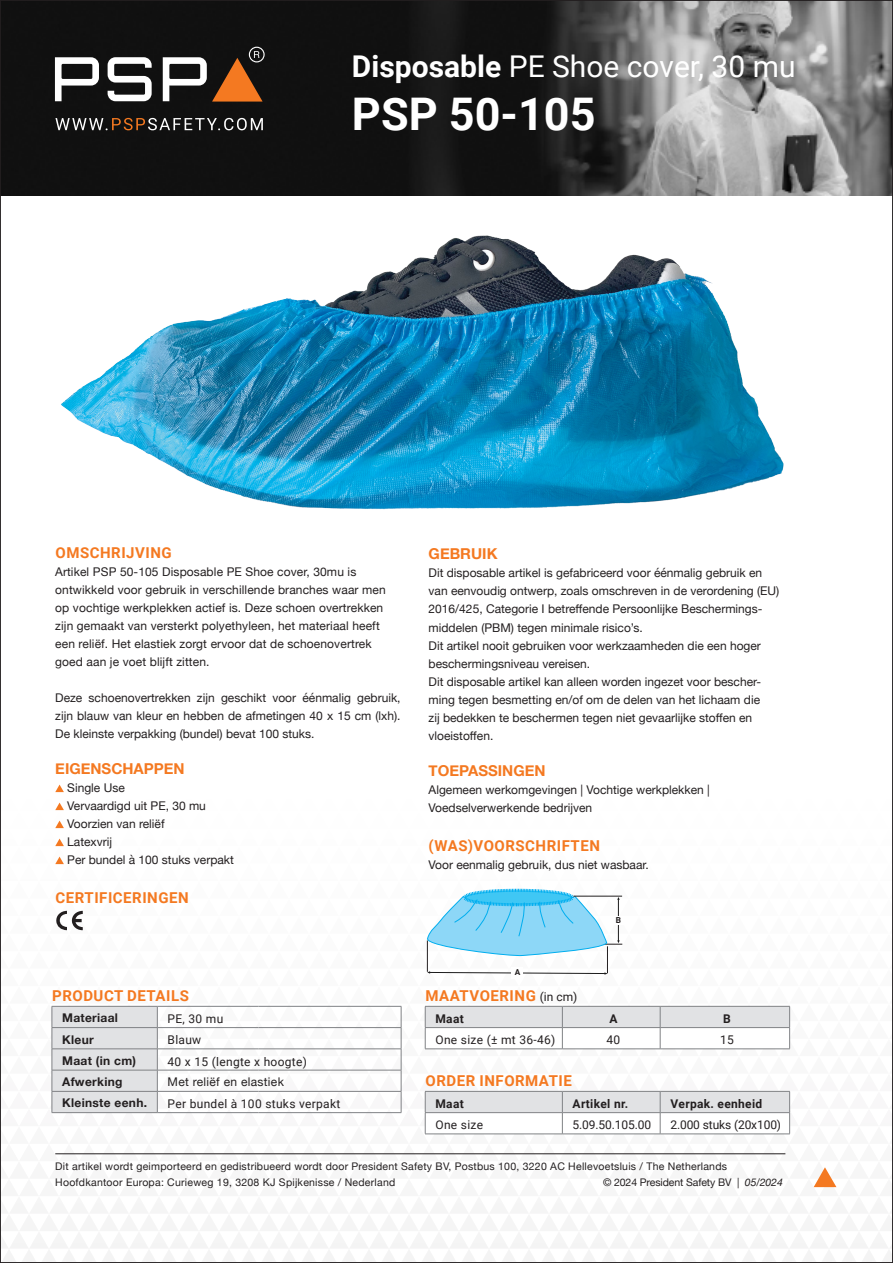
<style>
.page{position:relative;width:893px;height:1263px;background:#fff}
.page>*{position:absolute;margin:0;border:0;box-sizing:border-box;transform-origin:0 0}
.Artikel_code{font:700 45px "Roboto";color:#fff}
.Subnaam_ProdSheet{font:30px "Roboto";color:#fff}
.tussenkop_tabel{font:700 15px "Roboto";letter-spacing:.035em;color:#f47921}
.Opsomming_platte_tekst{font:700 15px "Helvetica Neue";color:#f47921}
.platte_tekst{font:700 15px "Helvetica Neue";color:#f47921}
.tussenkop{font:700 15px "Roboto";letter-spacing:.035em;color:#f47921}
.Opsomming_platte_tekst-2{font:12px/18px "Helvetica Neue";color:#231f20}
.platte_tekst-2{font:12px/18px "Helvetica Neue";letter-spacing:.01em;color:#231f20}
.tussenkop_tabel-2{font:12px/18px "Helvetica Neue";color:#231f20}
.kader_-_platte_tekst{font:12px "Roboto";letter-spacing:.025em;color:#231f20}
.kader_-_tekst_vet{font:700 12px "Helvetica Neue";letter-spacing:.025em;color:#231f20}
.kader_-_tekst_vet-2{font:700 12px "Roboto";letter-spacing:.025em;color:#231f20}
.kader_-_tekst_vet-3{font:12px "Roboto";letter-spacing:.025em;color:#231f20}
.kader_-_platte_tekst-2{font:12px "Helvetica Neue";letter-spacing:.025em;color:#231f20}
.kader_-_platte_tekst-3{font:12px "Roboto";letter-spacing:-.01em;color:#231f20}
.Uitleg_certificering{font:10.5px/15.3px "Helvetica Neue";letter-spacing:.025em;color:#231f20}
.Uitleg_certificering-2{font:10.5px "Helvetica Neue";letter-spacing:-.01em;color:#231f20}
.tussenkop-2{font:700 8.25px "Roboto";color:#231f20}
.s1{font-weight:700}
.s2{font-weight:400;font-size:12px;color:#231f20}
.s3{font-style:italic}
</style>
<div class="page">
<img style="left:2px;top:2px;width:889px;height:194px">
<svg style="left:2px;top:792px;width:889px;height:469px"></svg>
<svg style="left:814px;top:1167px;width:22px;height:20px"></svg>
<hr style="left:55px;top:1153px;width:730px;height:1px;background:#231f20">
<svg style="left:55px;top:784px;width:9px;height:8px"></svg>
<svg style="left:55px;top:802px;width:9px;height:8px"></svg>
<svg style="left:55px;top:820px;width:9px;height:8px"></svg>
<svg style="left:55px;top:838px;width:9px;height:8px"></svg>
<svg style="left:55px;top:856px;width:9px;height:8px"></svg>
<svg style="left:56px;top:911px;width:27px;height:19px"></svg>
<svg style="left:53px;top:1006px;width:372px;height:107px"></svg>
<hr style="left:52px;top:1006px;width:105px;height:1px;background:#808285">
<hr style="left:157px;top:1006px;width:101px;height:1px;background:#808285">
<hr style="left:258px;top:1006px;width:143px;height:1px;background:#808285">
<hr style="left:52px;top:1027px;width:105px;height:1px;background:#808285">
<hr style="left:52px;top:1048px;width:105px;height:1px;background:#808285">
<hr style="left:52px;top:1070px;width:105px;height:1px;background:#808285">
<hr style="left:425px;top:1134px;width:137px;height:1px;background:#808285">
<hr style="left:562px;top:1134px;width:98px;height:1px;background:#808285">
<hr style="left:660px;top:1134px;width:130px;height:1px;background:#808285">
<hr style="left:157px;top:1027px;width:101px;height:1px;background:#808285">
<hr style="left:258px;top:1027px;width:143px;height:1px;background:#808285">
<hr style="left:157px;top:1048px;width:101px;height:1px;background:#808285">
<hr style="left:258px;top:1048px;width:143px;height:1px;background:#808285">
<hr style="left:157px;top:1070px;width:101px;height:1px;background:#808285">
<hr style="left:258px;top:1070px;width:143px;height:1px;background:#808285">
<hr style="left:52px;top:1091px;width:105px;height:1px;background:#808285">
<svg style="left:52px;top:1006px;width:1px;height:106px"></svg>
<hr style="left:157px;top:1091px;width:101px;height:1px;background:#808285">
<svg style="left:157px;top:1006px;width:1px;height:106px"></svg>
<hr style="left:258px;top:1091px;width:143px;height:1px;background:#808285">
<svg style="left:401px;top:1006px;width:1px;height:106px"></svg>
<hr style="left:52px;top:1112px;width:105px;height:1px;background:#808285">
<hr style="left:157px;top:1112px;width:101px;height:1px;background:#808285">
<hr style="left:258px;top:1112px;width:143px;height:1px;background:#808285">
<svg style="left:425px;top:1006px;width:365px;height:128px"></svg>
<div style="left:512px;top:967px;width:11px;height:12px;background:#fff"></div>
<div style="left:614px;top:915px;width:9px;height:9px;background:#fff"></div>
<svg style="left:425px;top:888px;width:197px;height:87px"></svg>
<hr style="left:573px;top:896px;width:49px;height:1px;background:#231f20">
<img style="left:39px;top:2px;width:767px;height:508px">
<p class="Subnaam_ProdSheet" style="left:352px;top:45px;width:445px"><span class="s1">Disposable</span> PE Shoe cover, 30 mu</p>
<p class="Artikel_code" style="left:352px;top:82px;width:245px">PSP 50-105</p>
<p class="tussenkop" style="left:56px;top:542px;width:118px">OMSCHRIJVING</p>
<p class="platte_tekst-2" style="left:55px;top:563px;width:332px">Artikel PSP 50-105 Disposable PE Shoe cover, 30mu is ontwikkeld voor gebruik in verschillende branches waar men op vochtige werkplekken actief is. Deze schoen overtrekken zijn gemaakt van versterkt polyethyleen, het materiaal heeft een reliëf. Het elastiek zorgt ervoor dat de schoenovertrek goed aan je voet blijft zitten.</p>
<p class="platte_tekst-2" style="left:55px;top:689px;width:347px;text-align:justify">Deze schoenovertrekken zijn geschikt voor éénmalig gebruik, zijn blauw van kleur en hebben de afmetingen 40 x 15 cm (lxh).<br>De kleinste verpakking (bundel) bevat 100 stuks.</p>
<p class="platte_tekst" style="left:55px;top:757px;width:131px">EIGENSCHAPPEN</p>
<p class="platte_tekst-2" style="left:67px;top:779px;width:59px">Single Use</p>
<p class="Opsomming_platte_tekst-2" style="left:67px;top:797px;width:140px">Vervaardigd uit PE, 30 mu</p>
<p class="Opsomming_platte_tekst-2" style="left:67px;top:815px;width:99px">Voorzien van reliëf</p>
<p class="Opsomming_platte_tekst-2" style="left:67px;top:833px;width:46px">Latexvrij</p>
<p class="tussenkop_tabel-2" style="left:67px;top:851px;width:168px">Per bundel à 100 stuks verpakt</p>
<p class="tussenkop_tabel" style="left:56px;top:887px;width:135px">CERTIFICERINGEN</p>
<p class="Opsomming_platte_tekst" style="left:429px;top:542px;width:70px">GEBRUIK</p>
<p class="Opsomming_platte_tekst-2" style="left:429px;top:565px;width:352px">Dit disposable artikel is gefabriceerd voor éénmalig gebruik en van eenvoudig ontwerp, zoals omschreven in de verordening (EU)<br>2016/425, Categorie I betreffende Persoonlijke Beschermings&shy;middelen (PBM) tegen minimale risico’s.</p>
<p class="Opsomming_platte_tekst-2" style="left:429px;top:637px;width:334px">Dit artikel nooit gebruiken voor werkzaamheden die een hoger beschermingsniveau vereisen.</p>
<p class="Opsomming_platte_tekst-2" style="left:429px;top:673px;width:334px">Dit disposable artikel kan alleen worden ingezet voor bescher&shy;ming tegen besmetting en/of om de delen van het lichaam die zij bedekken te beschermen tegen niet gevaarlijke stoffen en vloeistoffen.</p>
<p class="Opsomming_platte_tekst" style="left:429px;top:758px;width:118px">TOEPASSINGEN</p>
<p class="tussenkop_tabel-2" style="left:429px;top:781px;width:283px">Algemeen werkomgevingen | Vochtige werkplekken |<br>Voedselverwerkende bedrijven</p>
<p class="tussenkop_tabel" style="left:429px;top:835px;width:173px">(WAS)VOORSCHRIFTEN</p>
<p class="tussenkop_tabel-2" style="left:429px;top:856px;width:222px">Voor eenmalig gebruik, dus niet wasbaar.</p>
<p class="tussenkop-2" style="left:515px;top:966px;width:7px">A</p>
<p class="tussenkop-2" style="left:616px;top:914px;width:7px">B</p>
<p class="tussenkop_tabel" style="left:52px;top:985px;width:138px">PRODUCT DETAILS</p>
<p class="tussenkop_tabel" style="left:425px;top:985px;width:153px">MAATVOERING <span class="s2">(in cm)</span></p>
<p class="kader_-_tekst_vet" style="left:62px;top:1008px;width:57px">Materiaal</p>
<p class="kader_-_platte_tekst" style="left:168px;top:1010px;width:57px">PE, 30 mu</p>
<p class="kader_-_tekst_vet-2" style="left:435px;top:1010px;width:30px">Maat</p>
<p class="kader_-_tekst_vet-2" style="left:609px;top:1010px;width:10px">A</p>
<p class="kader_-_tekst_vet-2" style="left:723px;top:1010px;width:9px">B</p>
<p class="kader_-_tekst_vet" style="left:62px;top:1030px;width:33px">Kleur</p>
<p class="kader_-_platte_tekst" style="left:168px;top:1032px;width:35px">Blauw</p>
<p class="kader_-_tekst_vet-3" style="left:435px;top:1032px;width:121px">One size (± mt 36-46)</p>
<p class="kader_-_tekst_vet-3" style="left:606px;top:1032px;width:15px">40</p>
<p class="kader_-_tekst_vet-3" style="left:720px;top:1032px;width:15px">15</p>
<p class="kader_-_tekst_vet" style="left:62px;top:1051px;width:75px">Maat (in cm)</p>
<p class="kader_-_platte_tekst" style="left:168px;top:1053px;width:141px">40 x 15 (lengte x hoogte)</p>
<p class="kader_-_tekst_vet" style="left:62px;top:1072px;width:62px">Afwerking</p>
<p class="kader_-_platte_tekst-2" style="left:168px;top:1073px;width:118px">Met reliëf en elastiek</p>
<p class="tussenkop_tabel" style="left:425px;top:1070px;width:148px">ORDER INFORMATIE</p>
<p class="kader_-_tekst_vet" style="left:62px;top:1094px;width:86px">Kleinste eenh.</p>
<p class="kader_-_platte_tekst" style="left:168px;top:1095px;width:174px">Per bundel à 100 stuks verpakt</p>
<p class="kader_-_tekst_vet-2" style="left:435px;top:1095px;width:30px">Maat</p>
<p class="kader_-_tekst_vet-2" style="left:573px;top:1095px;width:57px">Artikel nr.</p>
<p class="kader_-_tekst_vet-2" style="left:670px;top:1095px;width:93px">Verpak. eenheid</p>
<p class="kader_-_tekst_vet-3" style="left:435px;top:1117px;width:49px">One size</p>
<p class="kader_-_platte_tekst" style="left:573px;top:1117px;width:80px">5.09.50.105.00</p>
<p class="kader_-_platte_tekst-3" style="left:670px;top:1117px;width:112px">2.000 stuks (20x100)</p>
<p class="Uitleg_certificering" style="left:55px;top:1159px;width:673px">Dit artikel wordt geimporteerd en gedistribueerd wordt door President Safety BV, Postbus 100, 3220 AC Hellevoetsluis / The Netherlands<br>Hoofdkantoor Europa: Curieweg 19, 3208 KJ Spijkenisse / Nederland</p>
<p class="Uitleg_certificering-2" style="left:603px;top:1174px;width:181px">© 2024 President Safety BV | <span class="s3">05/2024</span></p>
</div>
